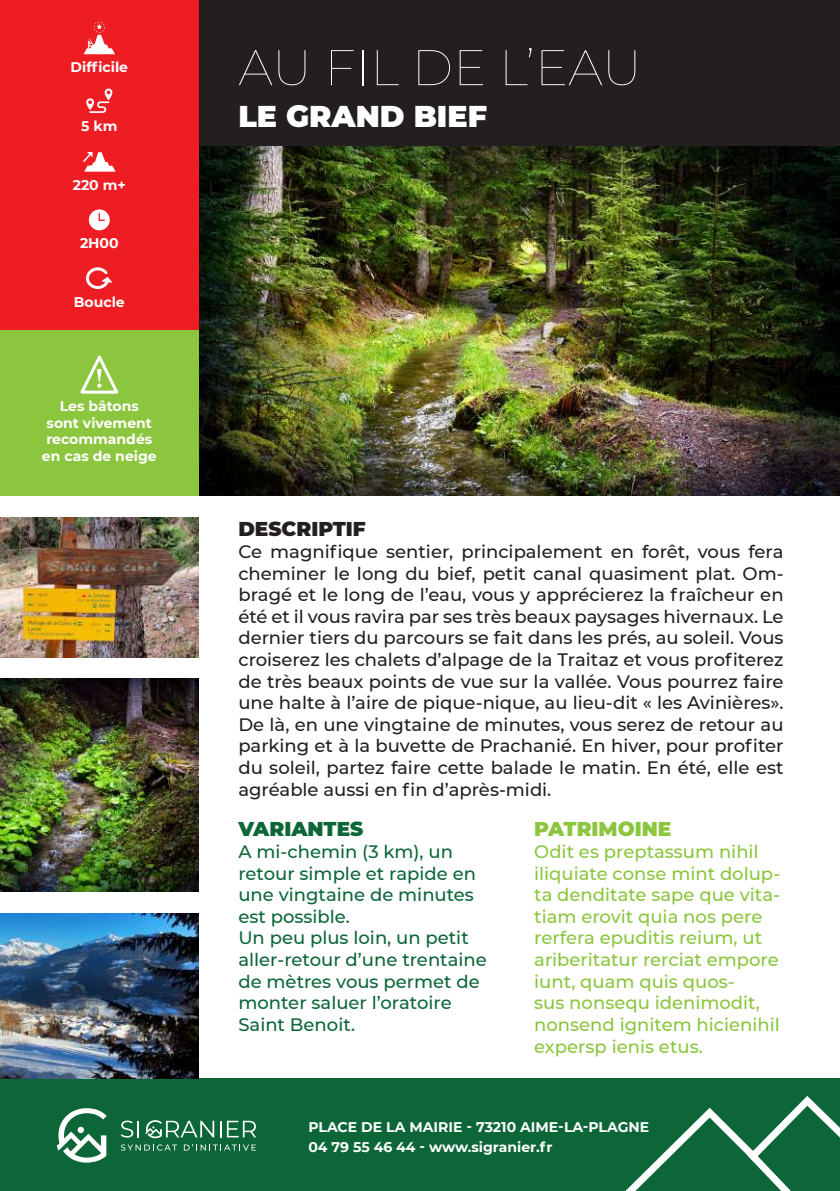
<style>
.page{position:relative;width:840px;height:1191px;background:#fff}
.page>*{position:absolute;margin:0;border:0;box-sizing:border-box;transform-origin:0 0}
.t1{font:100 50px "Montserrat";color:#fff}
.t2{font:900 30px "Montserrat";color:#fff}
.t3{font:900 20px "Montserrat";color:#231f20}
.t4{font:900 20px "Montserrat";color:#8bc63e}
.t5{font:900 20px "Montserrat";color:#0c6638}
.t6{font:500 18px/21.6px "Montserrat";color:#231f20;text-align:justify}
.t7{font:500 18px/21.6px "Montserrat";color:#8bc63e}
.t8{font:500 18px/21.6px "Montserrat";color:#0c6638}
.t9{font:700 14px/16.8px "Montserrat";color:#fff}
</style>
<div class="page">
<img style="left:198px;top:145px;width:641px;height:350px">
<div style="left:0;top:1078px;width:839px;height:113px;background:#0c6638"></div>
<img style="left:0;top:678px;width:198px;height:213px">
<img style="left:0;top:517px;width:198px;height:140px">
<img style="left:0;top:913px;width:198px;height:165px">
<svg style="left:57px;top:1108px;width:50px;height:54px"></svg>
<div style="left:78px;top:1126px;width:6px;height:7px;background:#fff;border-radius:50%"></div>
<svg style="left:227px;top:1120px;width:29px;height:17px"></svg>
<svg style="left:145px;top:1120px;width:76px;height:18px"></svg>
<svg style="left:121px;top:1120px;width:18px;height:17px"></svg>
<svg style="left:121px;top:1144px;width:56px;height:6px"></svg>
<svg style="left:184px;top:1144px;width:72px;height:6px"></svg>
<svg style="left:625px;top:1096px;width:214px;height:95px"></svg>
<div style="left:0;top:0;width:839px;height:145px;background:#231f20"></div>
<div style="left:0;top:0;width:198px;height:331px;background:#ee1d23"></div>
<svg style="left:84px;top:22px;width:31px;height:32px"></svg>
<svg style="left:86px;top:88px;width:26px;height:25px"></svg>
<svg style="left:83px;top:152px;width:32px;height:20px"></svg>
<svg style="left:89px;top:209px;width:21px;height:21px"></svg>
<svg style="left:86px;top:267px;width:27px;height:22px"></svg>
<div style="left:0;top:331px;width:198px;height:164px;background:#8bc63e"></div>
<svg style="left:80px;top:355px;width:39px;height:39px"></svg>
<p class="t9" style="left:70px;top:58px;width:59px">Difficile</p>
<p class="t9" style="left:81px;top:117px;width:38px">5 km</p>
<p class="t9" style="left:73px;top:176px;width:55px">220 m+</p>
<p class="t9" style="left:80px;top:234px;width:40px">2H00</p>
<p class="t9" style="left:74px;top:293px;width:52px">Boucle</p>
<p class="t9" style="left:42px;top:397px;width:116px;text-align:center">Les bâtons sont vivement recommandés en cas de neige</p>
<h1 class="t1" style="left:238px;top:34px;width:404px">AU FIL DE L’EAU</h1>
<h2 class="t2" style="left:238px;top:93px;width:250px">LE GRAND BIEF</h2>
<p class="t3" style="left:238px;top:514px;width:129px">DESCRIPTIF</p>
<p class="t6" style="left:238px;top:540px;width:546px">Ce magnifique sentier, principalement en forêt, vous fera cheminer le long du bief, petit canal quasiment plat. Om&shy;bragé et le long de l’eau, vous y apprécierez la fraîcheur en été et il vous ravira par ses très beaux paysages hivernaux. Le dernier tiers du parcours se fait dans les prés, au soleil. Vous croiserez les chalets d’alpage de la Traitaz et vous profiterez de très beaux points de vue sur la vallée. Vous pourrez faire une halte à l’aire de pique-nique, au lieu-dit « les Avinières».<br>De là, en une vingtaine de minutes, vous serez de retour au parking et à la buvette de Prachanié. En hiver, pour profiter du soleil, partez faire cette balade le matin. En été, elle est agréable aussi en fin d’après-midi.</p>
<p class="t5" style="left:238px;top:814px;width:126px">VARIANTES</p>
<p class="t8" style="left:238px;top:840px;width:250px">A mi-chemin (3 km), un retour simple et rapide en une vingtaine de minutes est possible.<br>Un peu plus loin, un petit aller-retour d’une trentaine de mètres vous permet de monter saluer l’oratoire<br>Saint Benoit.</p>
<p class="t4" style="left:534px;top:814px;width:138px">PATRIMOINE</p>
<p class="t7" style="left:534px;top:840px;width:247px">Odit es preptassum nihil iliquiate conse mint dolup&shy;ta denditate sape que vita&shy;tiam erovit quia nos pere rerfera epuditis reium, ut ariberitatur rerciat empore iunt, quam quis quos-<br>sus nonsequ idenimodit, nonsend ignitem hicienihil expersp ienis etus.</p>
<p class="t9" style="left:308px;top:1116px;width:342px;line-height:20px">PLACE DE LA MAIRIE - 73210 AIME-LA-PLAGNE<br>04 79 55 46 44 - www.sigranier.fr</p>
</div>
